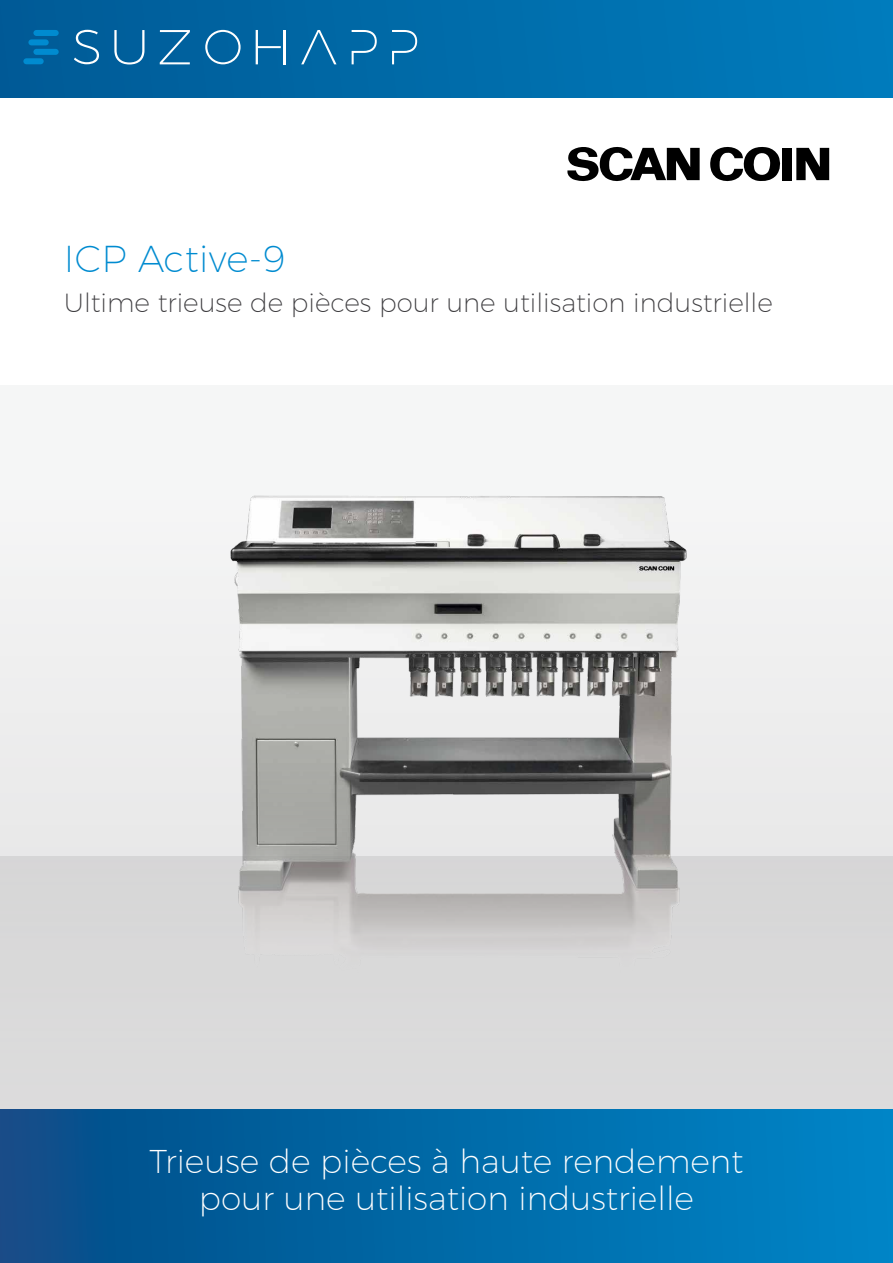
<style>
.page{position:relative;width:893px;height:1263px;background:#fff}
.page>*{position:absolute;margin:0;border:0;box-sizing:border-box;transform-origin:0 0}
.t1{font:200 37.5px "Montserrat";letter-spacing:.01em;color:#008bd0}
.t2{font:200 33px/37.5px "Montserrat";color:#fff;text-align:center}
.t3{font:200 26.25px "Montserrat";color:#3e3d40}
</style>
<div class="page">
<div style="left:0;top:385px;width:893px;height:811px;background:#f4f4f5"></div>
<div style="left:0;top:856px;width:893px;height:340px;background:#dadada"></div>
<div style="left:0;top:0;width:893px;height:98px;background:linear-gradient(to right,#015b96,#007cbd)"></div>
<div style="left:33px;top:49px;width:26px;height:6px;background:#008bd0;border-radius:3px"></div>
<div style="left:23px;top:58px;width:21px;height:6px;background:#008bd0;border-radius:3px"></div>
<div style="left:33px;top:30px;width:26px;height:6px;background:#008bd0;border-radius:3px"></div>
<svg style="left:28px;top:39px;width:21px;height:6px"></svg>
<svg style="left:114px;top:30px;width:30px;height:34px"></svg>
<svg style="left:160px;top:30px;width:30px;height:34px"></svg>
<svg style="left:205px;top:30px;width:36px;height:34px"></svg>
<hr style="left:284px;top:30px;width:2px;height:34px;background:#fff">
<svg style="left:301px;top:30px;width:35px;height:34px"></svg>
<svg style="left:352px;top:30px;width:25px;height:34px"></svg>
<svg style="left:74px;top:30px;width:25px;height:34px"></svg>
<svg style="left:256px;top:30px;width:25px;height:34px"></svg>
<svg style="left:392px;top:30px;width:25px;height:34px"></svg>
<div style="left:783px;top:148px;width:9px;height:32px;background:#000"></div>
<svg style="left:796px;top:148px;width:33px;height:32px"></svg>
<svg style="left:567px;top:147px;width:133px;height:35px"></svg>
<svg style="left:710px;top:147px;width:71px;height:35px"></svg>
<svg style="left:0;top:1110px;width:893px;height:153px;background:#0168a7"></svg>
<img style="left:178px;top:495px;width:561px;height:453px">
<p class="t1" style="left:64px;top:236px;width:223px">ICP Active-9</p>
<p class="t3" style="left:64px;top:287px;width:711px">Ultime trieuse de pièces pour une utilisation industrielle</p>
<p class="t2" style="left:149px;top:1141px;width:596px">Trieuse de pièces à haute rendement pour une utilisation industrielle</p>
</div>
